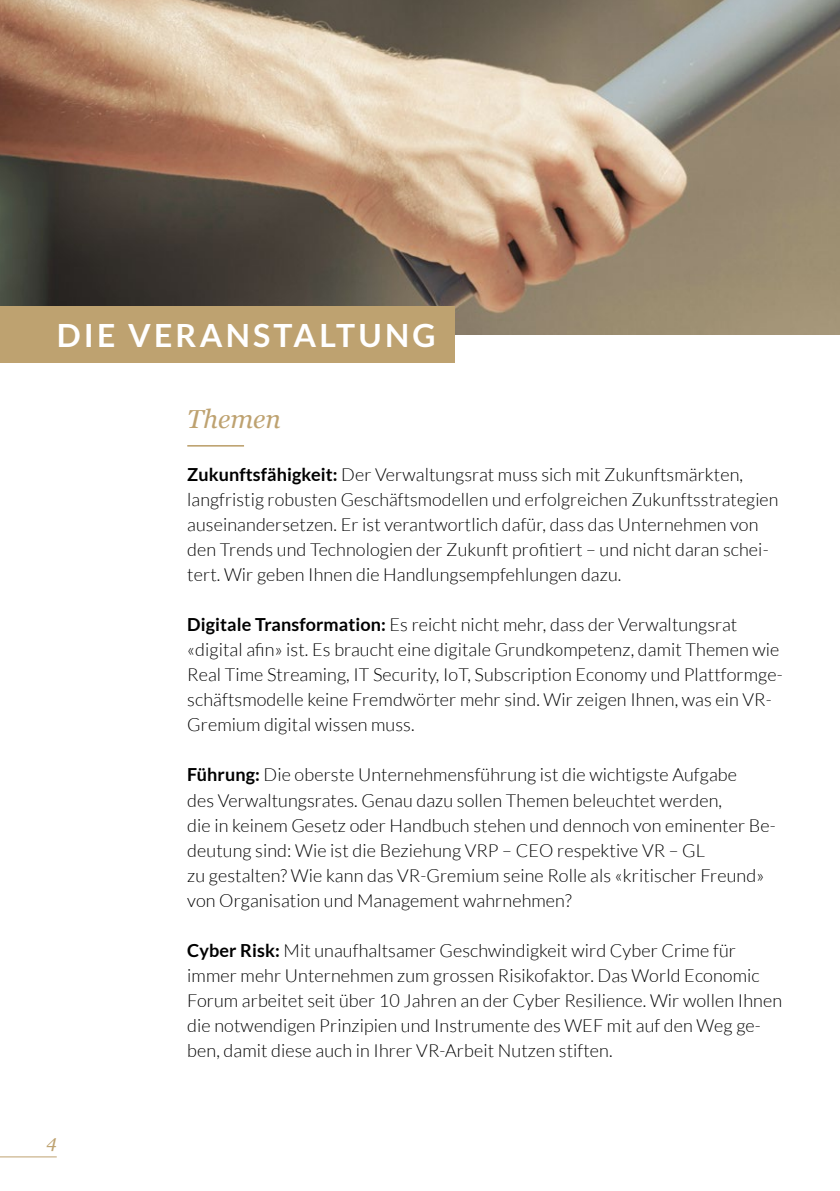
<style>
.page{position:relative;width:840px;height:1191px;background:#fff}
.page>*{position:absolute;margin:0;border:0;box-sizing:border-box;transform-origin:0 0}
.Haupttitel{font:700 32px "Lato";letter-spacing:.1em;color:#fff}
.Untertitel_Gold{font:italic 26px "Georgia";color:#bea270}
.Grundschrift{font:300 18px/25px "Lato";letter-spacing:.005em;color:#000}
.Grundschrift-2{font:italic 18px "Georgia";color:#bea270}
.s1{font-weight:700}
</style>
<div class="page">
<img style="left:0;top:0;width:839px;height:334px">
<hr style="left:187px;top:445px;width:57px;height:1px;background:#bea270">
<div style="left:0;top:306px;width:454px;height:57px;background:#bea270"></div>
<hr style="left:0;top:1156px;width:57px;height:1px;background:#bea270">
<p class="Haupttitel" style="left:57px;top:317px;width:380px">DIE VERANSTALTUNG</p>
<p class="Grundschrift-2" style="left:47px;top:1128px;width:12px">4</p>
<p class="Untertitel_Gold" style="left:187px;top:400px;width:95px">Themen</p>
<p class="Grundschrift" style="left:187px;top:462px;width:592px"><span class="s1">Zukunftsfähigkeit:</span> Der Verwaltungsrat muss sich mit Zukunftsmärkten, langfristig robusten Geschäftsmodellen und erfolgreichen Zukunftsstrategien auseinandersetzen. Er ist verantwortlich dafür, dass das Unternehmen von den Trends und Technologien der Zukunft profitiert – und nicht daran schei&shy;tert. Wir geben Ihnen die Handlungsempfehlungen dazu.</p>
<p class="Grundschrift" style="left:187px;top:612px;width:596px"><span class="s1">Digitale Transformation:</span> Es reicht nicht mehr, dass der Verwaltungsrat «digital afin» ist. Es braucht eine digitale Grundkompetenz, damit Themen wie Real Time Streaming, IT Security, IoT, Subscription Economy und Plattformge&shy;schäftsmodelle keine Fremdwörter mehr sind. Wir zeigen Ihnen, was ein VR-Gremium digital wissen muss.</p>
<p class="Grundschrift" style="left:187px;top:762px;width:589px"><span class="s1">Führung:</span> Die oberste Unternehmensführung ist die wichtigste Aufgabe<br>des Verwaltungsrates. Genau dazu sollen Themen beleuchtet werden,<br>die in keinem Gesetz oder Handbuch stehen und dennoch von eminenter Be&shy;deutung sind: Wie ist die Beziehung VRP – CEO respektive VR – GL<br>zu gestalten? Wie kann das VR-Gremium seine Rolle als «kritischer Freund» von Organisation und Management wahrnehmen?</p>
<p class="Grundschrift" style="left:187px;top:937px;width:596px"><span class="s1">Cyber Risk:</span> Mit unaufhaltsamer Geschwindigkeit wird Cyber Crime für immer mehr Unternehmen zum grossen Risikofaktor. Das World Economic Forum arbeitet seit über 10 Jahren an der Cyber Resilience. Wir wollen Ihnen die notwendigen Prinzipien und Instrumente des WEF mit auf den Weg ge&shy;ben, damit diese auch in Ihrer VR-Arbeit Nutzen stiften.</p>
</div>
